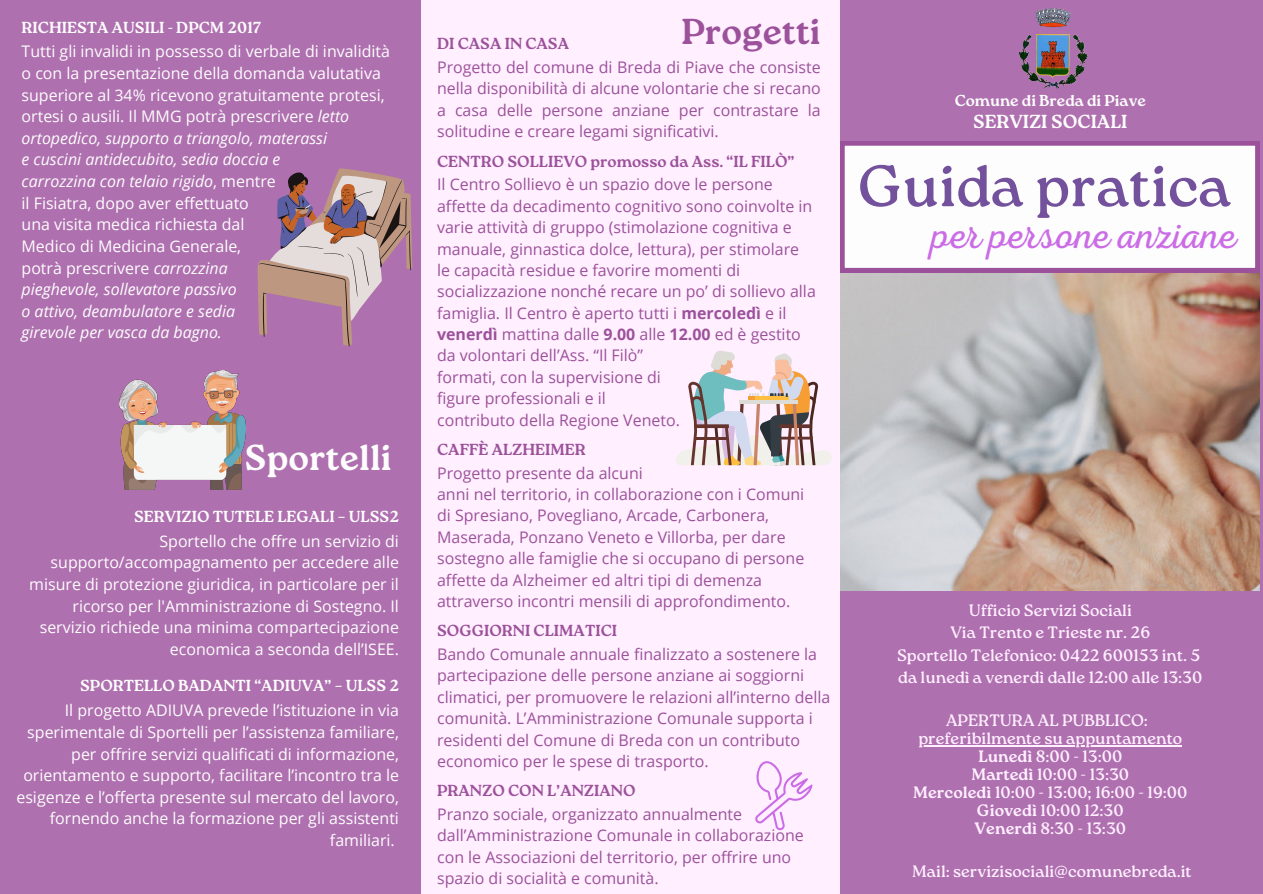
<style>
.page{position:relative;width:1263px;height:894px;background:#fff}
.page>*{position:absolute;margin:0;border:0;box-sizing:border-box;transform-origin:0 0}
.t1{font:58.2px "Roca One";color:#74519c}
.t2{font:39.9px "RTL Adam Script Light";color:#cb6ce6}
.t3{font:700 36px "Roca One";color:#fdfdfd}
.t4{font:700 36px "Roca One";color:#9c519b}
.t5{font:700 18.75px "Roca One";color:#fdfdfd}
.t6{font:16.5px "Roca One";color:#ffefff}
.t7{font:15.9px/21.3px "Open Sans";color:#9c519b}
.t8{font:15.9px/21.6px "Open Sans";color:#fdfdfd;text-align:right}
.t9{font:italic 15.9px "Open Sans";color:#fdfdfd}
.t10{font:700 15.9px "Roca One";color:#9c519b}
.t11{font:700 15.9px "Roca One";color:#fdfdfd}
.t12{font:700 15.75px "Roca One";color:#fdfdfd}
.s1{font-style:italic}
.s2{font-style:normal}
.s3{font-weight:700}
</style>
<div class="page">
<div style="left:0;top:0;width:1263px;height:893px;background:#ffefff"></div>
<div style="left:0;top:0;width:421px;height:893px;background:#af70af"></div>
<div style="left:840px;top:0;width:423px;height:893px;background:#af70af"></div>
<img style="left:840px;top:272px;width:420px;height:318px">
<img style="left:1019px;top:8px;width:69px;height:81px">
<svg style="left:840px;top:141px;width:420px;height:131px"></svg>
<svg style="left:676px;top:350px;width:156px;height:115px"></svg>
<svg style="left:755px;top:761px;width:58px;height:70px"></svg>
<img style="left:119px;top:370px;width:126px;height:119px">
<svg style="left:258px;top:168px;width:154px;height:178px"></svg>
<hr style="left:918px;top:744px;width:264px;height:1px;background:#ffefff">
<p class="t11" style="left:22px;top:18px;width:241px">RICHIESTA AUSILI - DPCM 2017</p>
<p class="t8" style="left:22px;top:40px;width:370px;text-align:left">Tutti gli invalidi in possesso di verbale di invalidità o con la presentazione della domanda valutativa superiore al 34% ricevono gratuitamente protesi, ortesi o ausili. Il MMG potrà prescrivere <span class="s1">letto ortopedico, supporto a triangolo, materassi</span></p>
<p class="t9" style="left:22px;top:148px;width:260px">e cuscini antidecubito, sedia doccia e</p>
<p class="t9" style="left:22px;top:170px;width:256px">carrozzina con telaio rigido<span class="s2">, mentre</span></p>
<p class="t8" style="left:22px;top:192px;width:229px">il Fisiatra, dopo aver effettuato</p>
<p class="t8" style="left:22px;top:213px;width:224px">una visita medica richiesta dal</p>
<p class="t8" style="left:22px;top:235px;width:221px">Medico di Medicina Generale,</p>
<p class="t8" style="left:22px;top:256px;width:208px">potrà prescrivere <span class="s1">carrozzina</span></p>
<p class="t9" style="left:22px;top:278px;width:217px">pieghevole, sollevatore passivo</p>
<p class="t9" style="left:22px;top:300px;width:215px">o attivo, deambulatore e sedia</p>
<p class="t9" style="left:22px;top:321px;width:202px">girevole per vasca da bagno.</p>
<p class="t3" style="left:245px;top:437px;width:149px">Sportelli</p>
<p class="t11" style="left:134px;top:507px;width:266px">SERVIZIO TUTELE LEGALI – ULSS2</p>
<p class="t8" style="left:29px;top:529px;width:371px">Sportello che offre un servizio di supporto/accompagnamento per accedere alle misure di protezione giuridica, in particolare per il ricorso per l'Amministrazione di Sostegno. Il servizio richiede una minima compartecipazione economica a seconda dell’ISEE.</p>
<p class="t11" style="left:80px;top:676px;width:320px">SPORTELLO BADANTI “ADIUVA” – ULSS 2</p>
<p class="t8" style="left:16px;top:699px;width:384px">Il progetto ADIUVA prevede l’istituzione in via sperimentale di Sportelli per l’assistenza familiare, per offrire servizi qualificati di informazione, orientamento e supporto, facilitare l’incontro tra le esigenze e l’offerta presente sul mercato del lavoro, fornendo anche la formazione per gli assistenti familiari.</p>
<p class="t4" style="left:681px;top:10px;width:141px">Progetti</p>
<p class="t10" style="left:437px;top:35px;width:134px">DI CASA IN CASA</p>
<p class="t7" style="left:437px;top:56px;width:385px;text-align:justify">Progetto del comune di Breda di Piave che consiste nella disponibilità di alcune volontarie che si recano a casa delle persone anziane per contrastare la solitudine e creare legami significativi.</p>
<p class="t10" style="left:437px;top:152px;width:359px">CENTRO SOLLIEVO promosso da Ass. “IL FILÒ”</p>
<p class="t7" style="left:437px;top:173px;width:380px">Il Centro Sollievo è un spazio dove le persone affette da decadimento cognitivo sono coinvolte in varie attività di gruppo (stimolazione cognitiva e manuale, ginnastica dolce, lettura), per stimolare le capacità residue e favorire momenti di socializzazione nonché recare un po’ di sollievo alla famiglia. Il Centro è aperto tutti i <span class="s3">mercoledì</span> e il <span class="s3">venerdì</span> mattina dalle <span class="s3">9.00</span> alle <span class="s3">12.00</span> ed è gestito da volontari dell’Ass. “Il Filò”</p>
<p class="t7" style="left:437px;top:366px;width:225px">formati, con la supervisione di</p>
<p class="t7" style="left:437px;top:387px;width:170px">figure professionali e il</p>
<p class="t7" style="left:437px;top:408px;width:244px">contributo della Regione Veneto.</p>
<p class="t10" style="left:437px;top:440px;width:150px">CAFFÈ ALZHEIMER</p>
<p class="t7" style="left:437px;top:461px;width:207px">Progetto presente da alcuni</p>
<p class="t7" style="left:437px;top:483px;width:369px">anni nel territorio, in collaborazione con i Comuni di Spresiano, Povegliano, Arcade, Carbonera, Maserada, Ponzano Veneto e Villorba, per dare sostegno alle famiglie che si occupano di persone affette da Alzheimer ed altri tipi di demenza attraverso incontri mensili di approfondimento.</p>
<p class="t10" style="left:437px;top:621px;width:182px">SOGGIORNI CLIMATICI</p>
<p class="t7" style="left:437px;top:643px;width:395px">Bando Comunale annuale finalizzato a sostenere la partecipazione delle persone anziane ai soggiorni climatici, per promuovere le relazioni all’interno della comunità. L’Amministrazione Comunale supporta i residenti del Comune di Breda con un contributo economico per le spese di trasporto.</p>
<p class="t10" style="left:437px;top:781px;width:200px">PRANZO CON L’ANZIANO</p>
<p class="t7" style="left:437px;top:803px;width:368px">Pranzo sociale, organizzato annualmente dall’Amministrazione Comunale in collaborazione con le Associazioni del territorio, per offrire uno spazio di socialità e comunità.</p>
<p class="t12" style="left:955px;top:91px;width:193px">Comune di Breda di Piave</p>
<p class="t5" style="left:973px;top:110px;width:156px">SERVIZI SOCIALI</p>
<p class="t1" style="left:858px;top:152px;width:375px">Guida pratica</p>
<p class="t2" style="left:932px;top:212px;width:306px">per persone anziane</p>
<p class="t6" style="left:969px;top:600px;width:165px">Ufficio Servizi Sociali</p>
<p class="t6" style="left:950px;top:622px;width:201px">Via Trento e Trieste nr. 26</p>
<p class="t6" style="left:897px;top:645px;width:305px">Sportello Telefonico: 0422 600153 int. 5</p>
<p class="t6" style="left:898px;top:667px;width:306px">da lunedì a venerdì dalle 12:00 alle 13:30</p>
<p class="t6" style="left:946px;top:710px;width:203px">APERTURA AL PUBBLICO:</p>
<p class="t6" style="left:918px;top:728px;width:265px">preferibilmente su appuntamento</p>
<p class="t6" style="left:978px;top:746px;width:145px"><span class="s3">Lunedì</span> 8:00 - 13:00</p>
<p class="t6" style="left:971px;top:764px;width:159px"><span class="s3">Martedì</span> 10:00 - 13:30</p>
<p class="t6" style="left:913px;top:782px;width:276px"><span class="s3">Mercoledì</span> 10:00 - 13:00; 16:00 - 19:00</p>
<p class="t6" style="left:977px;top:800px;width:148px"><span class="s3">Giovedì</span> 10:00 12:30</p>
<p class="t6" style="left:974px;top:818px;width:153px"><span class="s3">Venerdì</span> 8:30 - 13:30</p>
<p class="t6" style="left:912px;top:861px;width:281px">Mail: servizisociali@comunebreda.it</p>
</div>
